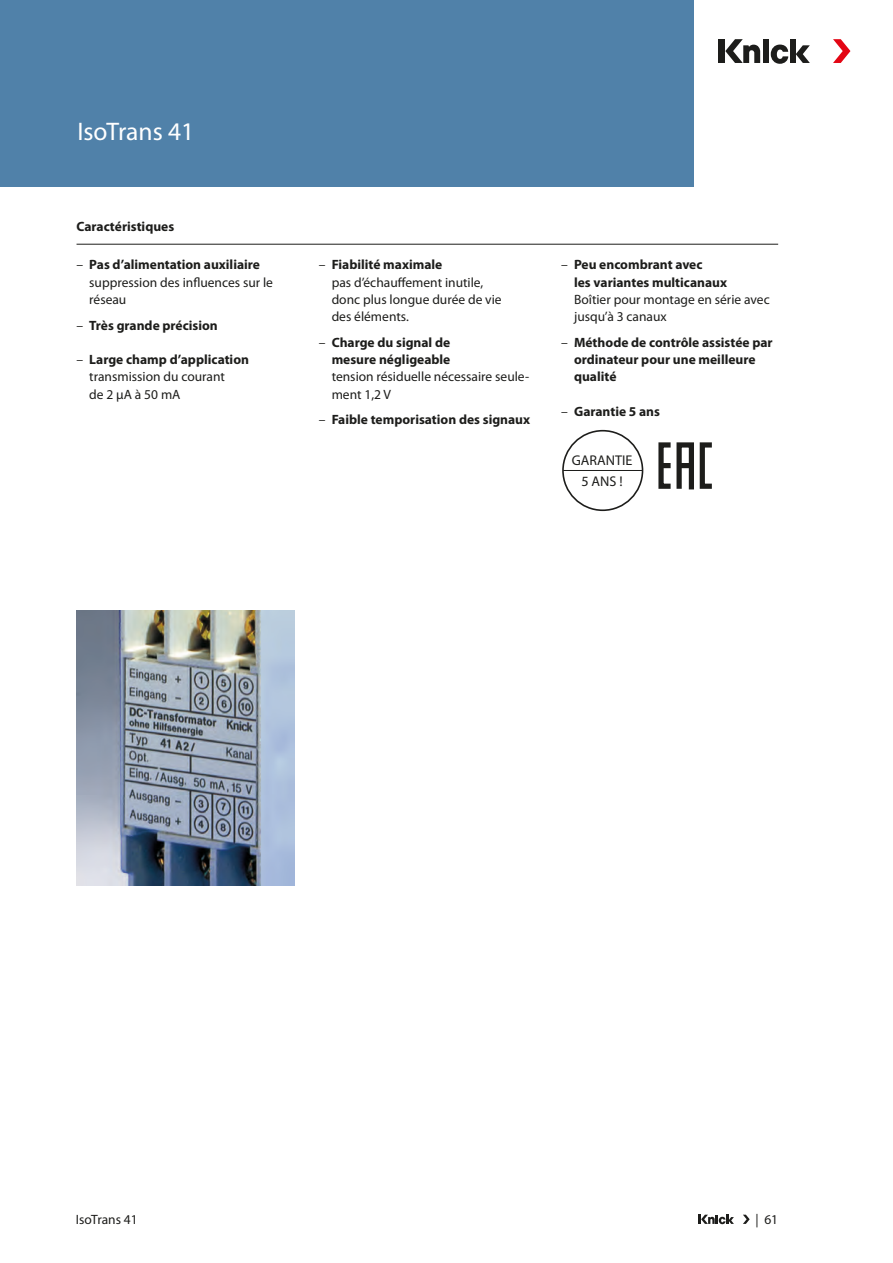
<style>
.page{position:relative;width:893px;height:1263px;background:#fff}
.page>*{position:absolute;margin:0;border:0;box-sizing:border-box;transform-origin:0 0}
.Headline{font:25.5px "Myriad Pro";color:#fff}
.t1{font:14.1px/21px "Myriad Pro";color:#1d1d1b;text-align:center}
.Tabelle_Headline{font:700 13.5px/17.2px "Myriad Pro";color:#1d1d1b}
.Fakten_Text{font:13.5px/17.2px "Myriad Pro";color:#1d1d1b}
.Text{font:13.5px "Myriad Pro";color:#1d1d1b}
.s1{font-weight:400}
</style>
<div class="page">
<div style="left:0;top:0;width:693px;height:187px;background:#5081a9"></div>
<div style="left:719px;top:39px;width:6px;height:24px;background:#1d1d1b"></div>
<div style="left:790px;top:39px;width:6px;height:24px;background:#1d1d1b"></div>
<svg style="left:796px;top:45px;width:14px;height:18px"></svg>
<svg style="left:833px;top:39px;width:17px;height:24px"></svg>
<svg style="left:725px;top:39px;width:63px;height:25px"></svg>
<svg style="left:743px;top:1215px;width:7px;height:9px"></svg>
<svg style="left:699px;top:1215px;width:35px;height:9px"></svg>
<div style="left:658px;top:442px;width:15px;height:47px;border:5px solid #1d1d1b"></div>
<div style="left:661px;top:463px;width:10px;height:5px;background:#1d1d1b"></div>
<svg style="left:676px;top:442px;width:18px;height:48px"></svg>
<div style="left:679px;top:463px;width:12px;height:5px;background:#1d1d1b"></div>
<div style="left:700px;top:442px;width:14px;height:47px;border:5px solid #1d1d1b"></div>
<hr style="left:77px;top:244px;width:701px;height:1px;background:#1d1d1b">
<div style="left:562px;top:430px;width:81px;height:81px;border:2px solid #1d1d1b;border-radius:50%"></div>
<hr style="left:563px;top:470px;width:79px;height:1px;background:#1d1d1b">
<img style="left:77px;top:610px;width:218px;height:275px">
<p class="Headline" style="left:77px;top:116px;width:119px">IsoTrans 41</p>
<p class="Tabelle_Headline" style="left:77px;top:218px;width:99px">Caractéristiques</p>
<p class="Tabelle_Headline" style="left:77px;top:256px;width:185px"><span class="s1">–</span> Pas d’alimentation auxiliaire</p>
<p class="Fakten_Text" style="left:89px;top:273px;width:185px">suppression des influences sur le réseau</p>
<p class="Tabelle_Headline" style="left:77px;top:316px;width:143px"><span class="s1">–</span> Très grande précision</p>
<p class="Tabelle_Headline" style="left:77px;top:350px;width:174px"><span class="s1">–</span> Large champ d’application</p>
<p class="Fakten_Text" style="left:89px;top:368px;width:137px">transmission du courant de 2 µA à 50 mA</p>
<p class="Tabelle_Headline" style="left:319px;top:256px;width:125px"><span class="s1">–</span> Fiabilité maximale</p>
<p class="Fakten_Text" style="left:332px;top:273px;width:172px">pas d’échauffement inutile, donc plus longue durée de vie des éléments.</p>
<p class="Tabelle_Headline" style="left:319px;top:333px;width:133px;text-align:right"><span class="s1">–</span> Charge du signal de mesure négligeable</p>
<p class="Fakten_Text" style="left:332px;top:368px;width:199px">tension résiduelle nécessaire seule&shy;ment 1,2 V</p>
<p class="Tabelle_Headline" style="left:319px;top:411px;width:213px"><span class="s1">–</span> Faible temporisation des signaux</p>
<p class="Tabelle_Headline" style="left:574px;top:256px;width:155px;text-indent:-13px"><span class="s1">–</span> Peu encombrant avec<br>les variantes multicanaux</p>
<p class="Fakten_Text" style="left:574px;top:290px;width:197px">Boîtier pour montage en série avec jusqu’à 3 canaux</p>
<p class="Tabelle_Headline" style="left:574px;top:333px;width:200px;text-indent:-13px"><span class="s1">–</span> Méthode de contrôle assistée par ordinateur pour une meilleure qualité</p>
<p class="Tabelle_Headline" style="left:561px;top:402px;width:100px"><span class="s1">–</span> Garantie 5 ans</p>
<p class="t1" style="left:572px;top:450px;width:62px">GARANTIE<br>5 ANS !</p>
<p class="Text" style="left:76px;top:1211px;width:63px">IsoTrans 41</p>
<p class="Text" style="left:755px;top:1211px;width:24px">| 61</p>
</div>
